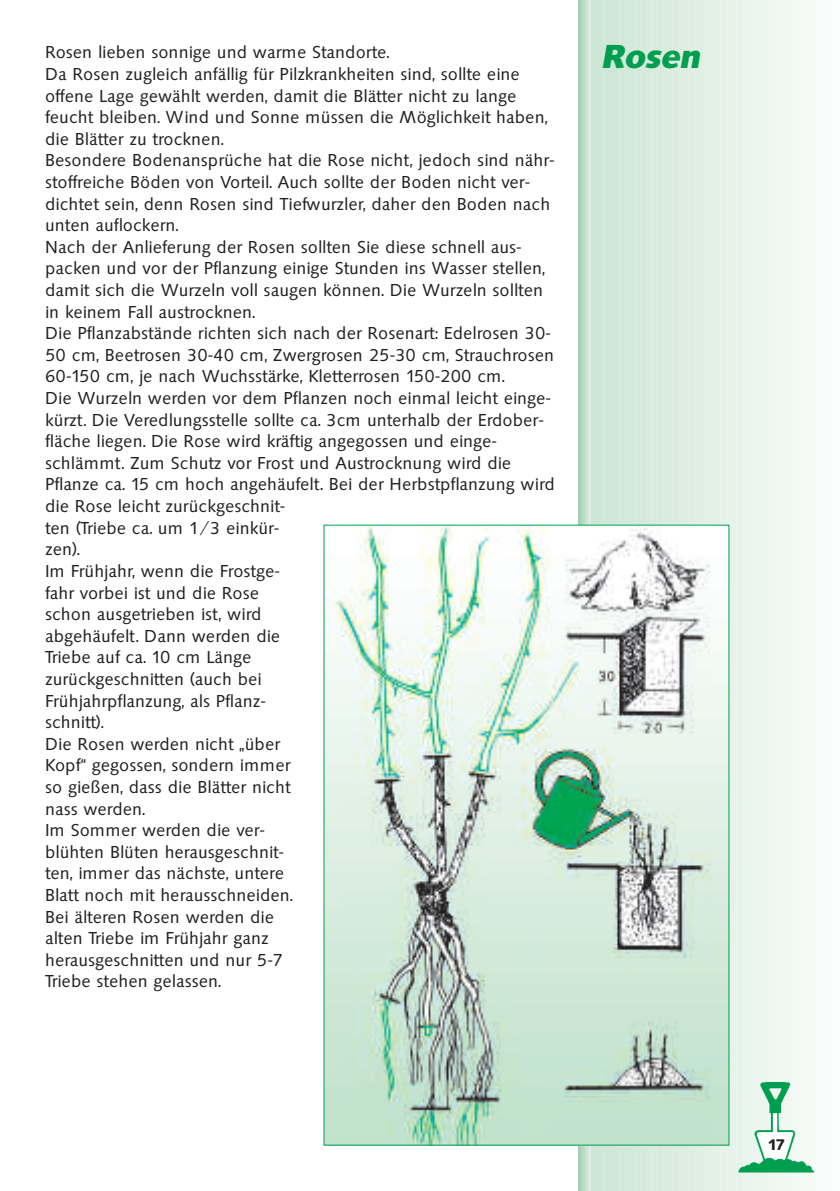
<style>
.page{position:relative;width:840px;height:1191px;background:#fff}
.page>*{position:absolute;margin:0;border:0;box-sizing:border-box;transform-origin:0 0}
.t1{font:italic 700 32px "Saxony";letter-spacing:.005em;color:#009f4f}
.t2{font:18px/21.6px "Saxony";color:#231f20}
.t3{font:600 16px "Saxony";color:#231f20}
</style>
<div class="page">
<svg style="left:590px;top:0;width:4px;height:1191px;background:#d1e7d8"></svg>
<div style="left:594px;top:0;width:12px;height:1191px;background:#cee6d5"></div>
<div style="left:605px;top:0;width:12px;height:1191px;background:#d0e7d7"></div>
<div style="left:616px;top:0;width:11px;height:1191px;background:#d2e8d8"></div>
<div style="left:626px;top:0;width:12px;height:1191px;background:#d4e9da"></div>
<div style="left:637px;top:0;width:12px;height:1191px;background:#d6eadb"></div>
<div style="left:647px;top:0;width:12px;height:1191px;background:#d8ebdd"></div>
<div style="left:658px;top:0;width:12px;height:1191px;background:#daecde"></div>
<div style="left:669px;top:0;width:11px;height:1191px;background:#dcede0"></div>
<div style="left:679px;top:0;width:12px;height:1191px;background:#deede1"></div>
<div style="left:690px;top:0;width:12px;height:1191px;background:#e0efe3"></div>
<div style="left:700px;top:0;width:12px;height:1191px;background:#e2f0e6"></div>
<div style="left:711px;top:0;width:12px;height:1191px;background:#e4f1e7"></div>
<div style="left:722px;top:0;width:11px;height:1191px;background:#e6f3e9"></div>
<svg style="left:727px;top:524px;width:3px;height:622px;background:#95d4b2"></svg>
<div style="left:732px;top:0;width:12px;height:1191px;background:#e8f4eb"></div>
<div style="left:743px;top:0;width:12px;height:1191px;background:#eaf5ed"></div>
<div style="left:754px;top:0;width:11px;height:1191px;background:#ecf6ef"></div>
<div style="left:764px;top:0;width:12px;height:1191px;background:#eef7f0"></div>
<div style="left:775px;top:0;width:12px;height:1191px;background:#f0f8f2"></div>
<div style="left:785px;top:0;width:12px;height:1191px;background:#f2f9f4"></div>
<div style="left:796px;top:0;width:12px;height:1191px;background:#f4f9f6"></div>
<div style="left:807px;top:0;width:11px;height:1191px;background:#f7fbf8"></div>
<div style="left:817px;top:0;width:12px;height:1191px;background:#f9fcfa"></div>
<div style="left:828px;top:0;width:11px;height:1191px;background:#fbfdfc"></div>
<img style="left:738px;top:1082px;width:76px;height:90px">
<hr style="left:578px;top:0;width:2px;height:1191px;background:#97ceaa">
<hr style="left:579px;top:0;width:2px;height:1191px;background:#a0d1b0">
<hr style="left:580px;top:0;width:2px;height:1191px;background:#a9d5b7">
<hr style="left:581px;top:0;width:2px;height:1191px;background:#b0d8bd">
<hr style="left:582px;top:0;width:2px;height:1191px;background:#b9dcc3">
<hr style="left:583px;top:0;width:2px;height:1191px;background:#c0e0c9">
<hr style="left:584px;top:0;width:2px;height:1191px;background:#c8e3d0">
<hr style="left:585px;top:0;width:2px;height:1191px;background:#cfe7d6">
<hr style="left:586px;top:0;width:2px;height:1191px;background:#d7eadc">
<hr style="left:587px;top:0;width:2px;height:1191px;background:#e0efe3">
<hr style="left:588px;top:0;width:2px;height:1191px;background:#e8f4eb">
<hr style="left:589px;top:0;width:1px;height:1191px;background:#eef7f0">
<img style="left:325px;top:526px;width:402px;height:617px">
<p class="t2" style="left:45px;top:41px;width:511px">Rosen lieben sonnige und warme Standorte.<br>Da Rosen zugleich anfällig für Pilzkrankheiten sind, sollte eine offene Lage gewählt werden, damit die Blätter nicht zu lange feucht bleiben. Wind und Sonne müssen die Möglichkeit haben, die Blätter zu trocknen.<br>Besondere Bodenansprüche hat die Rose nicht, jedoch sind nähr&shy;stoffreiche Böden von Vorteil. Auch sollte der Boden nicht ver&shy;dichtet sein, denn Rosen sind Tiefwurzler, daher den Boden nach unten auflockern.<br>Nach der Anlieferung der Rosen sollten Sie diese schnell aus&shy;packen und vor der Pflanzung einige Stunden ins Wasser stellen, damit sich die Wurzeln voll saugen können. Die Wurzeln sollten in keinem Fall austrocknen.<br>Die Pflanzabstände richten sich nach der Rosenart: Edelrosen 30- 50 cm, Beetrosen 30-40 cm, Zwergrosen 25-30 cm, Strauchrosen 60-150 cm, je nach Wuchsstärke, Kletterrosen 150-200 cm.<br>Die Wurzeln werden vor dem Pflanzen noch einmal leicht einge&shy;kürzt. Die Veredlungsstelle sollte ca. 3cm unterhalb der Erdober&shy;fläche liegen. Die Rose wird kräftig angegossen und einge&shy;schlämmt. Zum Schutz vor Frost und Austrocknung wird die Pflanze ca. 15 cm hoch angehäufelt. Bei der Herbstpflanzung wird die Rose leicht zurückgeschnit-<br>ten (Triebe ca. um 1/3 einkür-<br>zen).<br>Im Frühjahr, wenn die Frostge-<br>fahr vorbei ist und die Rose<br>schon ausgetrieben ist, wird<br>abgehäufelt. Dann werden die<br>Triebe auf ca. 10 cm Länge<br>zurückgeschnitten (auch bei<br>Frühjahrpflanzung, als Pflanz-<br>schnitt).<br>Die Rosen werden nicht „über<br>Kopf“ gegossen, sondern immer<br>so gießen, dass die Blätter nicht<br>nass werden.<br>Im Sommer werden die ver-<br>blühten Blüten herausgeschnit-<br>ten, immer das nächste, untere<br>Blatt noch mit herausschneiden.<br>Bei älteren Rosen werden die<br>alten Triebe im Frühjahr ganz<br>herausgeschnitten und nur 5-7<br>Triebe stehen gelassen.</p>
<h1 class="t1" style="left:601px;top:39px;width:99px">Rosen</h1>
<p class="t3" style="left:768px;top:1134px;width:19px">17</p>
</div>
